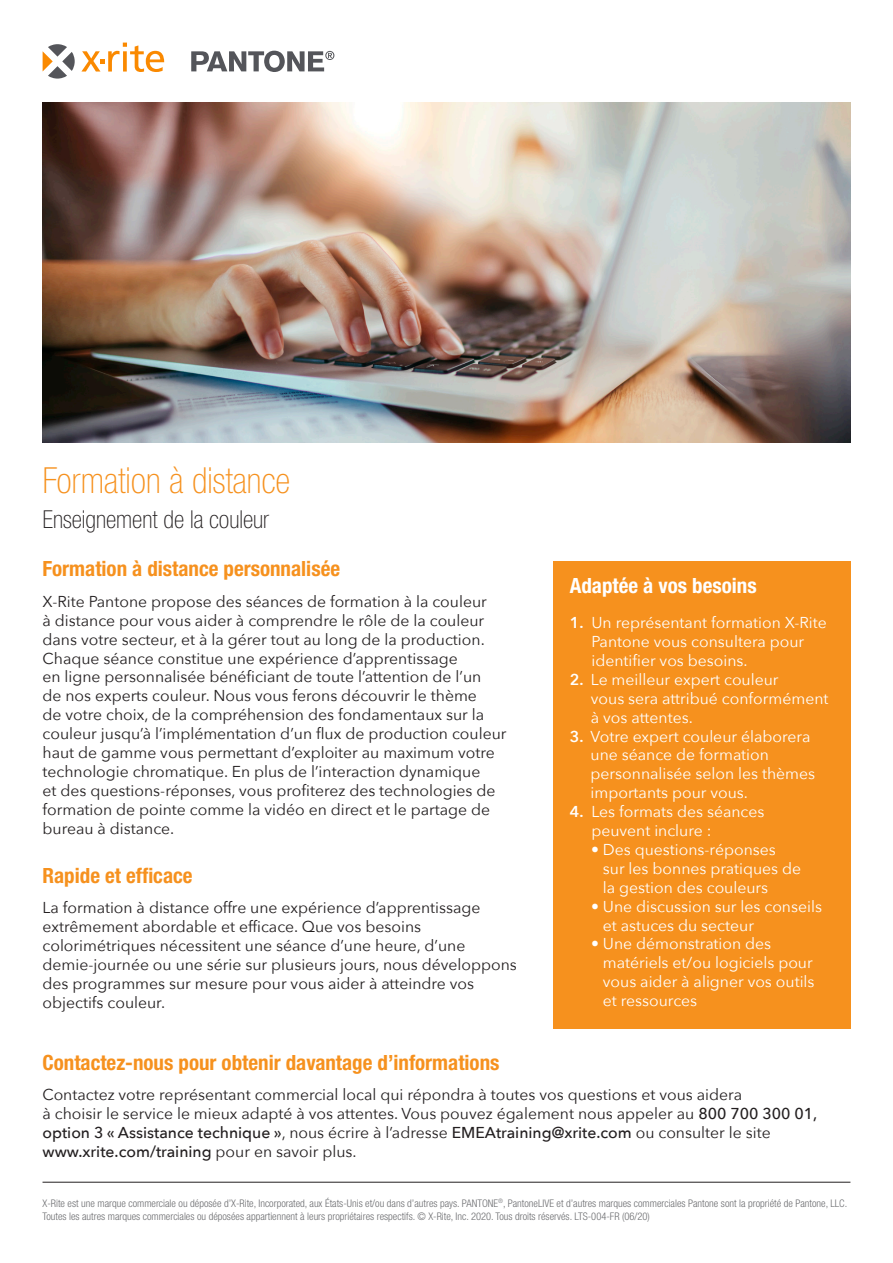
<style>
.page{position:relative;width:893px;height:1263px;background:#fff}
.page>*{position:absolute;margin:0;border:0;box-sizing:border-box;transform-origin:0 0}
.SellSheet-H1__title{font:100 condensed 36px "Helvetica Neue LT Std";color:#f6911e}
.SellSheet-H1{font:100 condensed 24.75px "Helvetica Neue LT Std";color:#231f20}
.t1{font:700 condensed 21px "Helvetica Neue LT Std";color:#f6911e}
.t2{font:700 condensed 21px "Helvetica Neue LT Std";color:#fff}
.t3{font:15.75px/18.9px "Avenir Next";color:#231f20}
.t4{font:15.75px/18.9px "Avenir Next";color:#fff}
.t5{font:300 condensed 10.5px/13.5px "Helvetica Neue LT Std";color:#6c6d70}
.s1{font-weight:600}
.s2{font-weight:500}
</style>
<div class="page">
<div style="left:553px;top:561px;width:297px;height:468px;background:#f6911e"></div>
<svg style="left:191px;top:51px;width:143px;height:21px"></svg>
<svg style="left:81px;top:43px;width:83px;height:29px"></svg>
<svg style="left:43px;top:44px;width:32px;height:35px"></svg>
<img style="left:43px;top:102px;width:807px;height:340px">
<hr style="left:43px;top:1182px;width:807px;height:1px;background:#231f20">
<p class="SellSheet-H1__title" style="left:43px;top:461px;width:249px">Formation à distance</p>
<p class="SellSheet-H1" style="left:43px;top:505px;width:228px">Enseignement de la couleur</p>
<p class="t1" style="left:43px;top:556px;width:299px">Formation à distance personnalisée</p>
<p class="t3" style="left:43px;top:591px;width:465px">X-Rite Pantone propose des séances de formation à la couleur<br>à distance pour vous aider à comprendre le rôle de la couleur dans votre secteur, et à la gérer tout au long de la production.<br>Chaque séance constitue une expérience d’apprentissage<br>en ligne personnalisée bénéficiant de toute l’attention de l’un<br>de nos experts couleur. Nous vous ferons découvrir le thème<br>de votre choix, de la compréhension des fondamentaux sur la couleur jusqu’à l’implémentation d’un flux de production couleur haut de gamme vous permettant d’exploiter au maximum votre technologie chromatique. En plus de l’interaction dynamique<br>et des questions-réponses, vous profiterez des technologies de formation de pointe comme la vidéo en direct et le partage de bureau à distance.</p>
<p class="t1" style="left:43px;top:862px;width:152px">Rapide et efficace</p>
<p class="t3" style="left:43px;top:897px;width:476px">La formation à distance offre une expérience d’apprentissage extrêmement abordable et efficace. Que vos besoins colorimétriques nécessitent une séance d’une heure, d’une demie‑journée ou une série sur plusieurs jours, nous développons des programmes sur mesure pour vous aider à atteindre vos objectifs couleur.</p>
<p class="t1" style="left:43px;top:1049px;width:458px">Contactez-nous pour obtenir davantage d’informations</p>
<p class="t2" style="left:570px;top:573px;width:188px">Adaptée à vos besoins</p>
<p class="t4" style="left:591px;top:612px;width:237px;text-indent:-22px"><span class="s1">1.</span> Un représentant formation X-Rite<br>Pantone vous consultera pour identifier vos besoins.</p>
<p class="t4" style="left:591px;top:669px;width:239px;text-indent:-21px"><span class="s1">2.</span> Le meilleur expert couleur<br>vous sera attribué conformément à vos attentes.</p>
<p class="t4" style="left:591px;top:726px;width:226px;text-indent:-21px"><span class="s1">3.</span> Votre expert couleur élaborera une séance de formation personnalisée selon les thèmes importants pour vous.</p>
<p class="t4" style="left:591px;top:801px;width:175px;text-indent:-22px"><span class="s1">4.</span> Les formats des séances peuvent inclure :</p>
<p class="t4" style="left:603px;top:839px;width:200px;text-indent:-12px">• Des questions-réponses sur les bonnes pratiques de la gestion des couleurs</p>
<p class="t4" style="left:603px;top:896px;width:221px;text-indent:-12px">• Une discussion sur les conseils et astuces du secteur</p>
<p class="t4" style="left:603px;top:934px;width:213px;text-indent:-12px">• Une démonstration des matériels et/ou logiciels pour vous aider à aligner vos outils et ressources</p>
<p class="t3" style="left:43px;top:1084px;width:776px">Contactez votre représentant commercial local qui répondra à toutes vos questions et vous aidera<br>à choisir le service le mieux adapté à vos attentes. Vous pouvez également nous appeler au <span class="s2">800 700 300 01, option 3 « Assistance technique »</span>, nous écrire à l’adresse <span class="s2">EMEAtraining@xrite.com</span> ou consulter le site <span class="s2">www.xrite.com/training</span> pour en savoir plus.</p>
<p class="t5" style="left:43px;top:1196px;width:806px">X-Rite est une marque commerciale ou déposée d’X-Rite, Incorporated, aux États-Unis et/ou dans d’autres pays. PANTONE<sup>®</sup>, PantoneLIVE et d’autres marques commerciales Pantone sont la propriété de Pantone, LLC.<br>Toutes les autres marques commerciales ou déposées appartiennent à leurs propriétaires respectifs. © X-Rite, Inc. 2020. Tous droits réservés. LTS-004-FR (06/20)</p>
</div>
